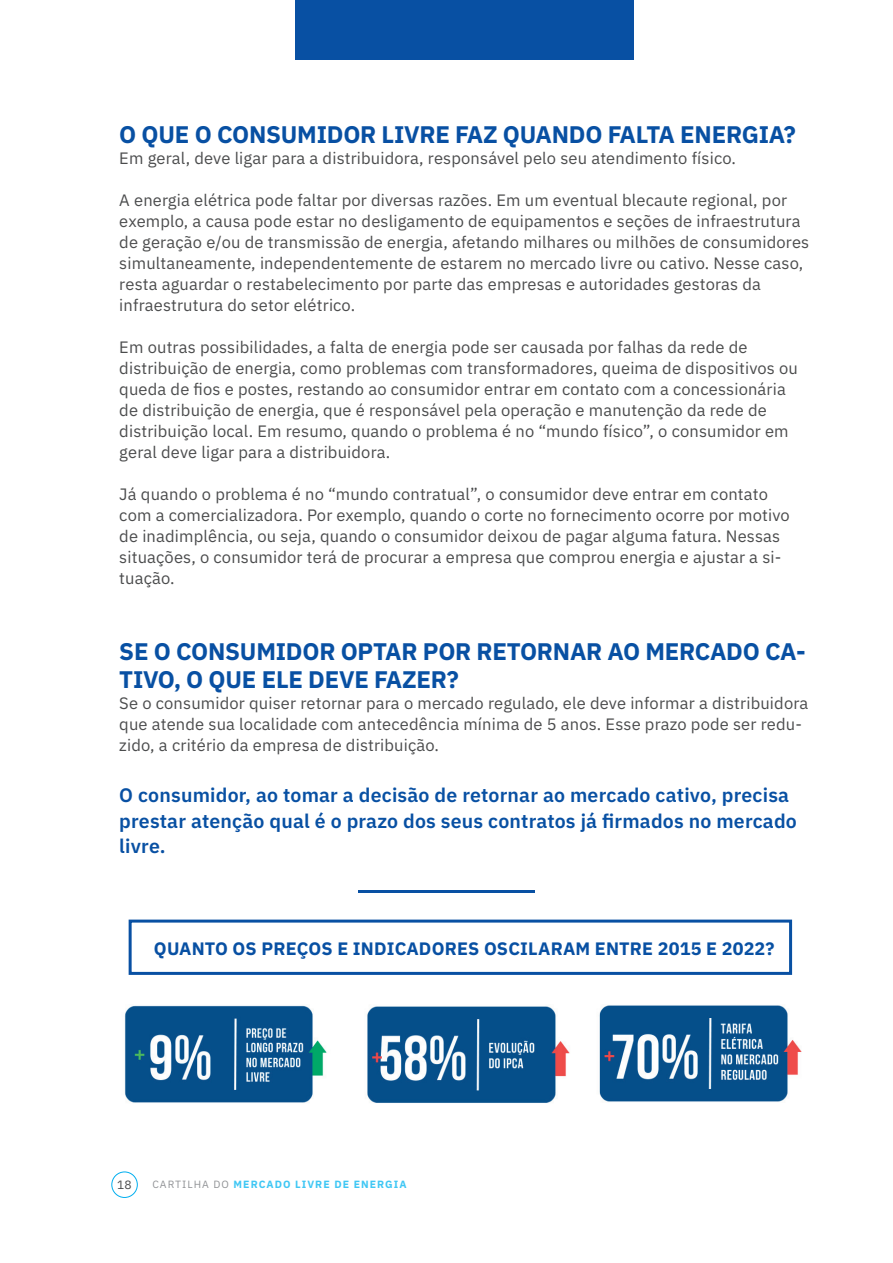
<style>
.page{position:relative;width:893px;height:1263px;background:#fff}
.page>*{position:absolute;margin:0;border:0;box-sizing:border-box;transform-origin:0 0}
.t1{font:700 24px/28.8px "IBM Plex Sans";letter-spacing:-.01em;color:#0850a3}
.t2{font:600 19.5px/25.5px "IBM Plex Sans";letter-spacing:.01em;color:#0850a3}
.t3{font:700 18px "IBM Plex Sans";letter-spacing:.01em;color:#0850a3}
.t4{font:16.5px/21px "IBM Plex Sans";letter-spacing:.01em;color:#4b4c4d}
.t5{font:12px "IBM Plex Sans";color:#4b4c4d}
.t6{font:700 10.5px "IBM Plex Sans";letter-spacing:.1em;color:#40c7f4}
.s1{font-weight:400;color:#919396}
</style>
<div class="page">
<div style="left:111px;top:1171px;width:27px;height:27px;border:1px solid #00aeef;border-radius:50%"></div>
<div style="left:295px;top:0;width:339px;height:60px;background:#0850a3"></div>
<div style="left:129px;top:919px;width:663px;height:56px;background:#fff;border:3px solid #0850a3"></div>
<img style="left:124px;top:1005px;width:203px;height:98px">
<img style="left:599px;top:1005px;width:203px;height:97px">
<img style="left:367px;top:1006px;width:203px;height:97px">
<hr style="left:358px;top:891px;width:176px;height:2px;background:#0850a3">
<h1 class="t1" style="left:119px;top:118px;width:678px">O QUE O CONSUMIDOR LIVRE FAZ QUANDO FALTA ENERGIA?</h1>
<p class="t4" style="left:119px;top:146px;width:618px">Em geral, deve ligar para a distribuidora, responsável pelo seu atendimento físico.</p>
<p class="t4" style="left:119px;top:188px;width:691px">A energia elétrica pode faltar por diversas razões. Em um eventual blecaute regional, por exemplo, a causa pode estar no desligamento de equipamentos e seções de infraestrutura de geração e/ou de transmissão de energia, afetando milhares ou milhões de consumidores simultaneamente, independentemente de estarem no mercado livre ou cativo. Nesse caso, resta aguardar o restabelecimento por parte das empresas e autoridades gestoras da infraestrutura do setor elétrico.</p>
<p class="t4" style="left:119px;top:335px;width:680px">Em outras possibilidades, a falta de energia pode ser causada por falhas da rede de distribuição de energia, como problemas com transformadores, queima de dispositivos ou queda de fios e postes, restando ao consumidor entrar em contato com a concessionária de distribuição de energia, que é responsável pela operação e manutenção da rede de distribuição local. Em resumo, quando o problema é no “mundo físico”, o consumidor em geral deve ligar para a distribuidora.</p>
<p class="t4" style="left:119px;top:483px;width:672px">Já quando o problema é no “mundo contratual”, o consumidor deve entrar em contato com a comercializadora. Por exemplo, quando o corte no fornecimento ocorre por motivo de inadimplência, ou seja, quando o consumidor deixou de pagar alguma fatura. Nessas situações, o consumidor terá de procurar a empresa que comprou energia e ajustar a si&shy;tuação.</p>
<h1 class="t1" style="left:119px;top:635px;width:688px">SE O CONSUMIDOR OPTAR POR RETORNAR AO MERCADO CA-<br>TIVO, O QUE ELE DEVE FAZER?</h1>
<p class="t4" style="left:119px;top:692px;width:690px">Se o consumidor quiser retornar para o mercado regulado, ele deve informar a distribuidora que atende sua localidade com antecedência mínima de 5 anos. Esse prazo pode ser redu&shy;zido, a critério da empresa de distribuição.</p>
<p class="t2" style="left:119px;top:781px;width:679px">O consumidor, ao tomar a decisão de retornar ao mercado cativo, precisa prestar atenção qual é o prazo dos seus contratos já firmados no mercado livre.</p>
<p class="t3" style="left:154px;top:935px;width:622px">QUANTO OS PREÇOS E INDICADORES OSCILARAM ENTRE 2015 E 2022?</p>
<p class="t5" style="left:117px;top:1175px;width:16px">18</p>
<p class="t6" style="left:152px;top:1175px;width:256px"><span class="s1">CARTILHA DO</span> MERCADO LIVRE DE ENERGIA</p>
</div>
